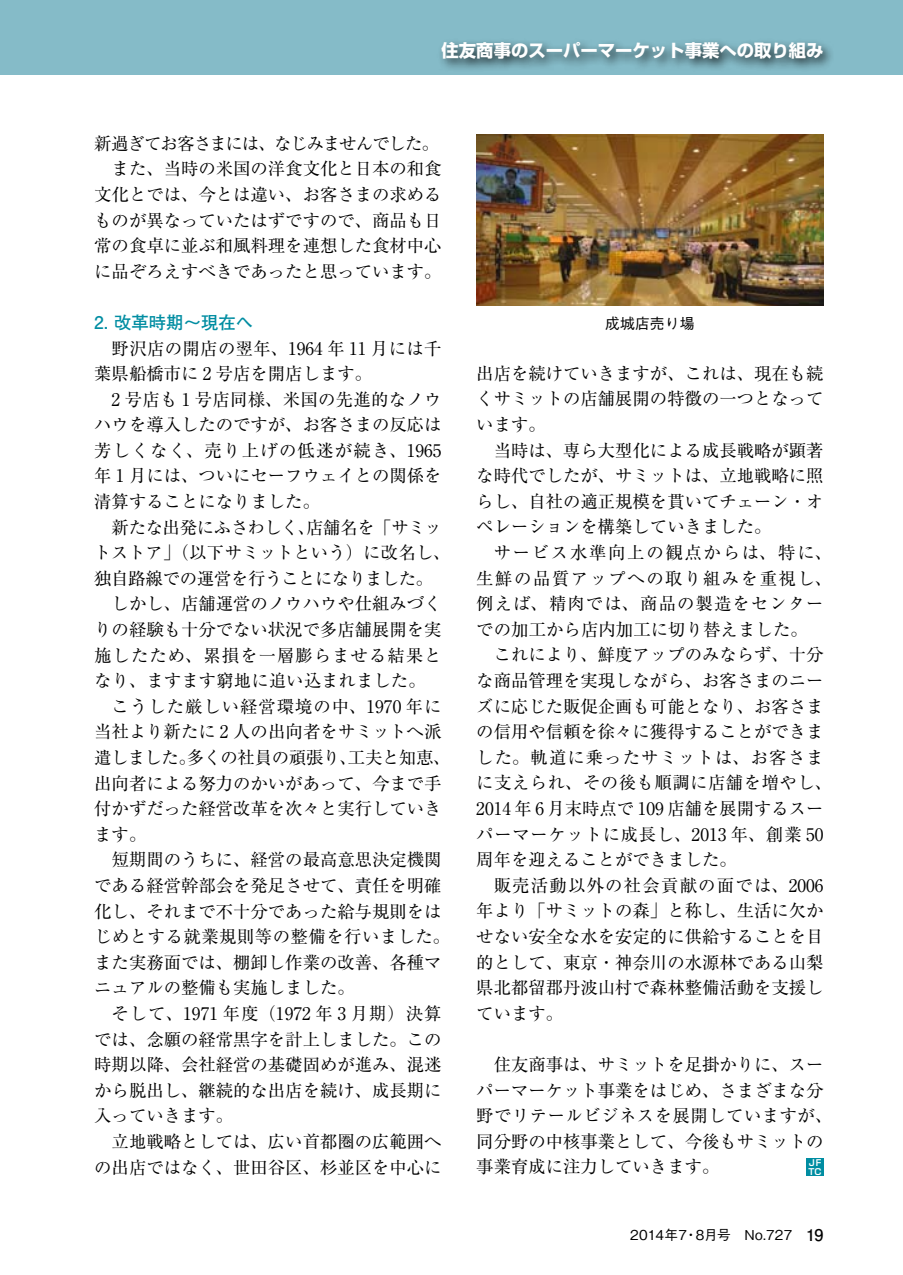
<style>
.page{position:relative;width:903px;height:1275px;background:#fff}
.page>*{position:absolute;margin:0;border:0;box-sizing:border-box;transform-origin:0 0}
.t1{font:17.32px/25.6px "Ryumin Pro";color:#000;text-align:justify}
.t2{font:17.32px/25.6px "Ryumin Pro";letter-spacing:.075em;color:#000}
.t3{font:17.32px "Ryumin Pro";letter-spacing:-.025em;color:#000}
.t4{font:700 17.32px "Shin Go Pro";color:#fff}
.t5{font:17.32px "Ryumin Pro";letter-spacing:.055em;color:#000}
.t6{font:17.32px "Ryumin Pro";letter-spacing:.03em;color:#000}
.t7{font:17.32px "Ryumin Pro";letter-spacing:.06em;color:#000}
.t8{font:700 17.32px "Futo Go B101 Pro";color:#008da2}
.t9{font:500 14.88px "Gothic BBB Pro";color:#000}
.t10{font:500 13.65px "Gothic BBB Pro";letter-spacing:.015em;color:#000}
.t11{font:700 8.75px/8.8px "Shin Go Pro De";color:#fff}
.s1{font-family:"Futo Go B101 Pro";font-weight:700;font-size:16.1px}
</style>
<div class="page">
<div style="left:0;top:0;width:903px;height:74px;background:#85bbc8"></div>
<div style="left:436px;top:37px;width:398px;height:35px;background:#000;opacity:.75"></div>
<img style="left:476px;top:134px;width:347px;height:171px">
<div style="left:806px;top:1158px;width:17px;height:18px;background:#008da2"></div>
<p class="t4" style="left:441px;top:37px;width:383px">住友商事のスーパーマーケット事業への取り組み</p>
<p class="t1" style="left:94px;top:129px;width:349px;text-align:right">新過ぎてお客さまには、なじみませんでした。また、当時の米国の洋食文化と日本の和食文化とでは、今とは違い、お客さまの求めるものが異なっていたはずですので、商品も日常の食卓に並ぶ和風料理を連想した食材中心に品ぞろえすべきであったと思っています。</p>
<p class="t8" style="left:94px;top:308px;width:160px">2. 改革時期～現在へ</p>
<p class="t1" style="left:94px;top:334px;width:349px;text-indent:17px">野沢店の開店の翌年、1964 年 11 月には千葉県船橋市に 2 号店を開店します。</p>
<p class="t1" style="left:94px;top:385px;width:349px;text-indent:17px">2 号店も 1 号店同様、米国の先進的なノウハウを導入したのですが、お客さまの反応は芳しくなく、売り上げの低迷が続き、1965年 1 月には、ついにセーフウェイとの関係を清算することになりました。</p>
<p class="t3" style="left:112px;top:514px;width:332px">新たな出発にふさわしく、店舗名を「サミッ</p>
<p class="t1" style="left:94px;top:539px;width:358px">トストア」（以下サミットという）に改名し、</p>
<p class="t3" style="left:94px;top:565px;width:341px">独自路線での運営を行うことになりました。</p>
<p class="t1" style="left:112px;top:590px;width:331px">しかし、店舗運営のノウハウや仕組みづく</p>
<p class="t1" style="left:94px;top:616px;width:349px">りの経験も十分でない状況で多店舗展開を実</p>
<p class="t7" style="left:94px;top:641px;width:349px">施したため、累損を一層膨らませる結果と</p>
<p class="t1" style="left:94px;top:667px;width:333px">なり、ますます窮地に追い込まれました。</p>
<p class="t5" style="left:112px;top:693px;width:331px">こうした厳しい経営環境の中、1970 年に</p>
<p class="t1" style="left:94px;top:718px;width:349px">当社より新たに 2 人の出向者をサミットへ派</p>
<p class="t3" style="left:94px;top:744px;width:358px">遣しました。多くの社員の頑張り、工夫と知恵、</p>
<p class="t1" style="left:94px;top:769px;width:349px">出向者による努力のかいがあって、今まで手</p>
<p class="t1" style="left:94px;top:795px;width:349px">付かずだった経営改革を次々と実行していき</p>
<p class="t1" style="left:94px;top:820px;width:54px">ます。</p>
<p class="t1" style="left:112px;top:846px;width:331px">短期間のうちに、経営の最高意思決定機関</p>
<p class="t1" style="left:94px;top:871px;width:349px">である経営幹部会を発足させて、責任を明確</p>
<p class="t1" style="left:94px;top:897px;width:349px">化し、それまで不十分であった給与規則をは</p>
<p class="t6" style="left:94px;top:923px;width:357px">じめとする就業規則等の整備を行いました。</p>
<p class="t1" style="left:94px;top:948px;width:349px">また実務面では、棚卸し作業の改善、各種マ</p>
<p class="t1" style="left:94px;top:974px;width:262px">ニュアルの整備も実施しました。</p>
<p class="t1" style="left:112px;top:999px;width:331px">そして、1971 年度（1972 年 3 月期）決算</p>
<p class="t1" style="left:94px;top:1025px;width:349px">では、念願の経常黒字を計上しました。この</p>
<p class="t1" style="left:94px;top:1051px;width:349px">時期以降、会社経営の基礎固めが進み、混迷</p>
<p class="t1" style="left:94px;top:1076px;width:349px">から脱出し、継続的な出店を続け、成長期に</p>
<p class="t1" style="left:94px;top:1102px;width:140px">入っていきます。</p>
<p class="t1" style="left:112px;top:1127px;width:331px">立地戦略としては、広い首都圏の広範囲へ</p>
<p class="t1" style="left:94px;top:1153px;width:349px">の出店ではなく、世田谷区、杉並区を中心に</p>
<p class="t9" style="left:605px;top:312px;width:91px">成城店売り場</p>
<p class="t1" style="left:476px;top:359px;width:349px">出店を続けていきますが、これは、現在も続くサミットの店舗展開の特徴の一つとなっています。</p>
<p class="t1" style="left:476px;top:436px;width:349px;text-indent:17px">当時は、専ら大型化による成長戦略が顕著な時代でしたが、サミットは、立地戦略に照らし、自社の適正規模を貫いてチェーン・オペレーションを構築していきました。</p>
<p class="t2" style="left:476px;top:539px;width:357px;text-indent:17px">サービス水準向上の観点からは、特に、生鮮の品質アップへの取り組みを重視し、例えば、精肉では、商品の製造をセンターでの加工から店内加工に切り替えました。</p>
<p class="t1" style="left:476px;top:641px;width:357px;text-align:left;text-indent:17px">これにより、鮮度アップのみならず、十分な商品管理を実現しながら、お客さまのニーズに応じた販促企画も可能となり、お客さまの信用や信頼を徐々に獲得することができました。軌道に乗ったサミットは、お客さまに支えられ、その後も順調に店舗を増やし、<br>2014 年 6 月末時点で 109 店舗を展開するスーパーマーケットに成長し、2013 年、創業 50周年を迎えることができました。</p>
<p class="t1" style="left:476px;top:871px;width:349px;text-indent:17px">販売活動以外の社会貢献の面では、2006年より「サミットの森」と称し、生活に欠かせない安全な水を安定的に供給することを目的として、東京・神奈川の水源林である山梨県北都留郡丹波山村で森林整備活動を支援しています。</p>
<p class="t1" style="left:476px;top:1050px;width:357px;text-align:left;text-indent:17px">住友商事は、サミットを足掛かりに、スーパーマーケット事業をはじめ、さまざまな分野でリテールビジネスを展開していますが、同分野の中核事業として、今後もサミットの事業育成に注力していきます。</p>
<p class="t11" style="left:808px;top:1157px;width:15px">JF<br>TC</p>
<p class="t10" style="left:630px;top:1224px;width:195px">2014年7・8月号　No.727　<span class="s1">19</span></p>
</div>
